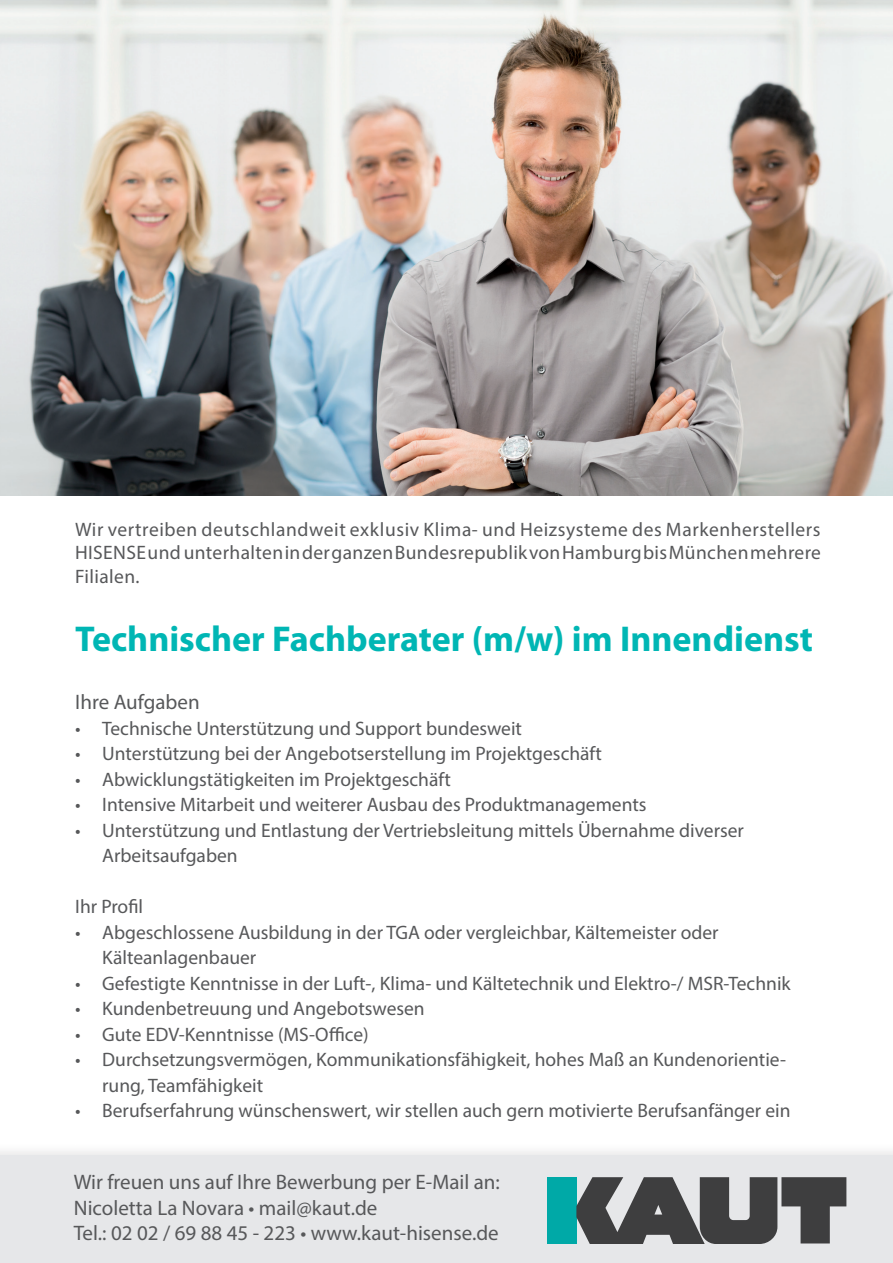
<style>
.page{position:relative;width:893px;height:1263px;background:#fff}
.page>*{position:absolute;margin:0;border:0;box-sizing:border-box;transform-origin:0 0}
.t1{font:700 36px "Myriad Pro";color:#00b6b4}
.t2{font:21px/25.2px "Myriad Pro";color:#57585a}
.t3{font:19.5px/25.5px "Myriad Pro";color:#57585a}
</style>
<div class="page">
<div style="left:0;top:1142px;width:893px;height:121px;background:#f8f8f8"></div>
<div style="left:0;top:1155px;width:893px;height:108px;background:#e6e7e9"></div>
<img style="left:0;top:0;width:893px;height:495px">
<div style="left:547px;top:1177px;width:29px;height:67px;background:#00a9a7"></div>
<svg style="left:576px;top:1177px;width:270px;height:67px"></svg>
<p class="t3" style="left:75px;top:517px;width:747px;line-height:23.4px;text-align:justify">Wir vertreiben deutschlandweit exklusiv Klima- und Heizsysteme des Markenherstellers HISENSE und unterhalten in der ganzen Bundesrepublik von Hamburg bis München mehrere Filialen.</p>
<h1 class="t1" style="left:75px;top:616px;width:739px">Technischer Fachberater (m/w) im Innendienst</h1>
<p class="t2" style="left:75px;top:689px;width:126px">Ihre Aufgaben</p>
<p class="t3" style="left:75px;top:715px;width:448px">• Technische Unterstützung und Support bundesweit</p>
<p class="t3" style="left:75px;top:740px;width:528px">• Unterstützung bei der Angebotserstellung im Projektgeschäft</p>
<p class="t3" style="left:75px;top:766px;width:377px">• Abwicklungstätigkeiten im Projektgeschäft</p>
<p class="t3" style="left:75px;top:791px;width:573px">• Intensive Mitarbeit und weiterer Ausbau des Produktmanagements</p>
<p class="t3" style="left:102px;top:817px;width:643px;text-indent:-27px">• Unterstützung und Entlastung der Vertriebsleitung mittels Übernahme diverser<br>Arbeitsaufgaben</p>
<p class="t3" style="left:75px;top:893px;width:69px">Ihr Profil</p>
<p class="t3" style="left:102px;top:919px;width:618px;text-indent:-27px">• Abgeschlossene Ausbildung in der TGA oder vergleichbar, Kältemeister oder<br>Kälteanlagenbauer</p>
<p class="t3" style="left:75px;top:970px;width:717px">• Gefestigte Kenntnisse in der Luft-, Klima- und Kältetechnik und Elektro-/ MSR-Technik</p>
<p class="t3" style="left:75px;top:996px;width:351px">• Kundenbetreuung und Angebotswesen</p>
<p class="t3" style="left:75px;top:1021px;width:295px">• Gute EDV-Kenntnisse (MS-Office)</p>
<p class="t3" style="left:102px;top:1047px;width:685px;text-indent:-27px">• Durchsetzungsvermögen, Kommunikationsfähigkeit, hohes Maß an Kundenorientie&shy;rung, Teamfähigkeit</p>
<p class="t3" style="left:75px;top:1098px;width:717px">• Berufserfahrung wünschenswert, wir stellen auch gern motivierte Berufsanfänger ein</p>
<p class="t2" style="left:74px;top:1169px;width:428px">Wir freuen uns auf Ihre Bewerbung per E-Mail an:<br>Nicoletta La Novara • mail@kaut.de<br>Tel.: 02 02 / 69 88 45 - 223 • www.kaut-hisense.de</p>
</div>
